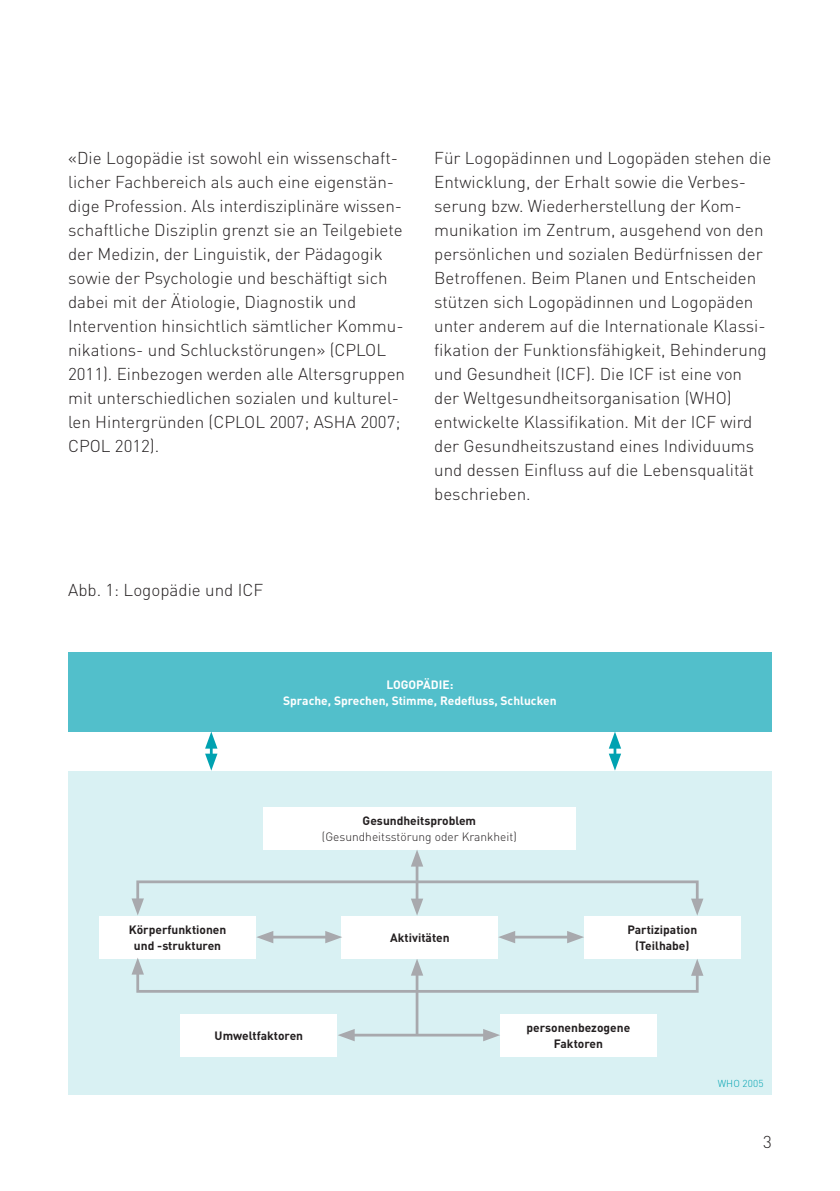
<style>
.page{position:relative;width:840px;height:1191px;background:#fff}
.page>*{position:absolute;margin:0;border:0;box-sizing:border-box;transform-origin:0 0}
.t1{font:300 17px/24px "DIN";color:#231f20}
.t2{font:700 12px/16.6px "DIN";color:#231f20;text-align:center}
.t3{font:700 12px/16.6px "DIN";color:#fff}
.t4{font:300 12px "DIN";color:#231f20}
.t5{font:300 10px "DIN";letter-spacing:.01em;color:#00a2b1}
</style>
<div class="page">
<div style="left:68px;top:771px;width:703px;height:323px;background:#d9f1f3"></div>
<hr style="left:415px;top:970px;width:3px;height:65px;background:#a8a9ad">
<div style="left:68px;top:652px;width:703px;height:79px;background:#52bfcb"></div>
<div style="left:584px;top:915px;width:156px;height:43px;background:#fff"></div>
<div style="left:341px;top:915px;width:157px;height:43px;background:#fff"></div>
<div style="left:99px;top:915px;width:156px;height:43px;background:#fff"></div>
<svg style="left:205px;top:731px;width:12px;height:39px"></svg>
<svg style="left:608px;top:731px;width:12px;height:39px"></svg>
<div style="left:136px;top:880px;width:562px;height:25px;border:3px solid #a8a9ad"></div>
<svg style="left:131px;top:898px;width:13px;height:17px"></svg>
<svg style="left:690px;top:898px;width:13px;height:17px"></svg>
<svg style="left:131px;top:957px;width:572px;height:37px"></svg>
<div style="left:263px;top:806px;width:312px;height:43px;background:#fff"></div>
<hr style="left:268px;top:935px;width:62px;height:3px;background:#a8a9ad">
<svg style="left:256px;top:931px;width:17px;height:12px"></svg>
<svg style="left:325px;top:931px;width:17px;height:12px"></svg>
<hr style="left:510px;top:935px;width:61px;height:3px;background:#a8a9ad">
<svg style="left:498px;top:931px;width:17px;height:12px"></svg>
<svg style="left:567px;top:931px;width:17px;height:12px"></svg>
<hr style="left:415px;top:861px;width:3px;height:42px;background:#a8a9ad">
<svg style="left:410px;top:849px;width:13px;height:17px"></svg>
<svg style="left:410px;top:898px;width:13px;height:17px"></svg>
<div style="left:181px;top:1013px;width:156px;height:43px;background:#fff"></div>
<div style="left:500px;top:1013px;width:156px;height:43px;background:#fff"></div>
<hr style="left:349px;top:1033px;width:139px;height:3px;background:#a8a9ad">
<svg style="left:338px;top:1029px;width:16px;height:12px"></svg>
<svg style="left:483px;top:1029px;width:17px;height:12px"></svg>
<p class="t1" style="left:68px;top:146px;width:338px">«Die Logopädie ist sowohl ein wissenschaft&shy;licher Fachbereich als auch eine eigenstän&shy;dige Profession. Als interdisziplinäre wissen&shy;schaftliche Disziplin grenzt sie an Teilgebiete der Medizin, der Linguistik, der Pädagogik sowie der Psychologie und beschäftigt sich dabei mit der Ätiologie, Diagnostik und<br>I ntervention hinsichtlich sämtlicher Kommu&shy;nikations- und Schluckstörungen» (CPLOL 2011). Einbezogen werden alle Altersgruppen mit unterschiedlichen sozialen und kulturel&shy;len Hintergründen (CPLOL 2007; ASHA 2007; CPOL 2012).</p>
<p class="t1" style="left:434px;top:146px;width:338px">Für Logopädinnen und Logopäden stehen die Entwicklung, der Erhalt sowie die Verbes&shy;serung bzw. Wiederherstellung der Kom&shy;munikation im Zentrum, ausgehend von den persönlichen und sozialen Bedürfnissen der Betroffenen. Beim Planen und Entscheiden stützen sich Logopädinnen und Logopäden unter anderem auf die I nternationale Klassi&shy;fikation der Funktionsfähigkeit, Behinderung und Gesundheit (I CF). Die I CF ist eine von der Weltgesundheitsorganisation (WHO) entwickelte Klassifikation. Mit der I CF wird der Gesundheitszustand eines I ndividuums und dessen Einfluss auf die Lebensqualität beschrieben.</p>
<p class="t1" style="left:68px;top:578px;width:196px">Abb. 1: Logopädie und ICF</p>
<p class="t3" style="left:283px;top:675px;width:275px;text-indent:140px">ädie:<br>Sprache, Sprechen, Stimme, Redefluss, Schlucken</p>
<p class="t3" style="left:386px;top:675px;width:15px">Logop</p>
<p class="t2" style="left:129px;top:920px;width:99px">Körperfunktionen und -strukturen</p>
<p class="t2" style="left:362px;top:811px;width:115px">Gesundheitsproblem</p>
<p class="t4" style="left:322px;top:829px;width:196px">(Gesundheitsstörung oder Krankheit)</p>
<p class="t2" style="left:390px;top:929px;width:61px">Aktivitäten</p>
<p class="t2" style="left:627px;top:920px;width:71px">Partizipation (Teilhabe)</p>
<p class="t2" style="left:214px;top:1027px;width:90px">Umweltfaktoren</p>
<p class="t2" style="left:526px;top:1018px;width:105px">personenbezogene<br>Faktoren</p>
<p class="t5" style="left:717px;top:1077px;width:47px">WHO 2005</p>
<p class="t1" style="left:762px;top:1130px;width:10px">3</p>
</div>
